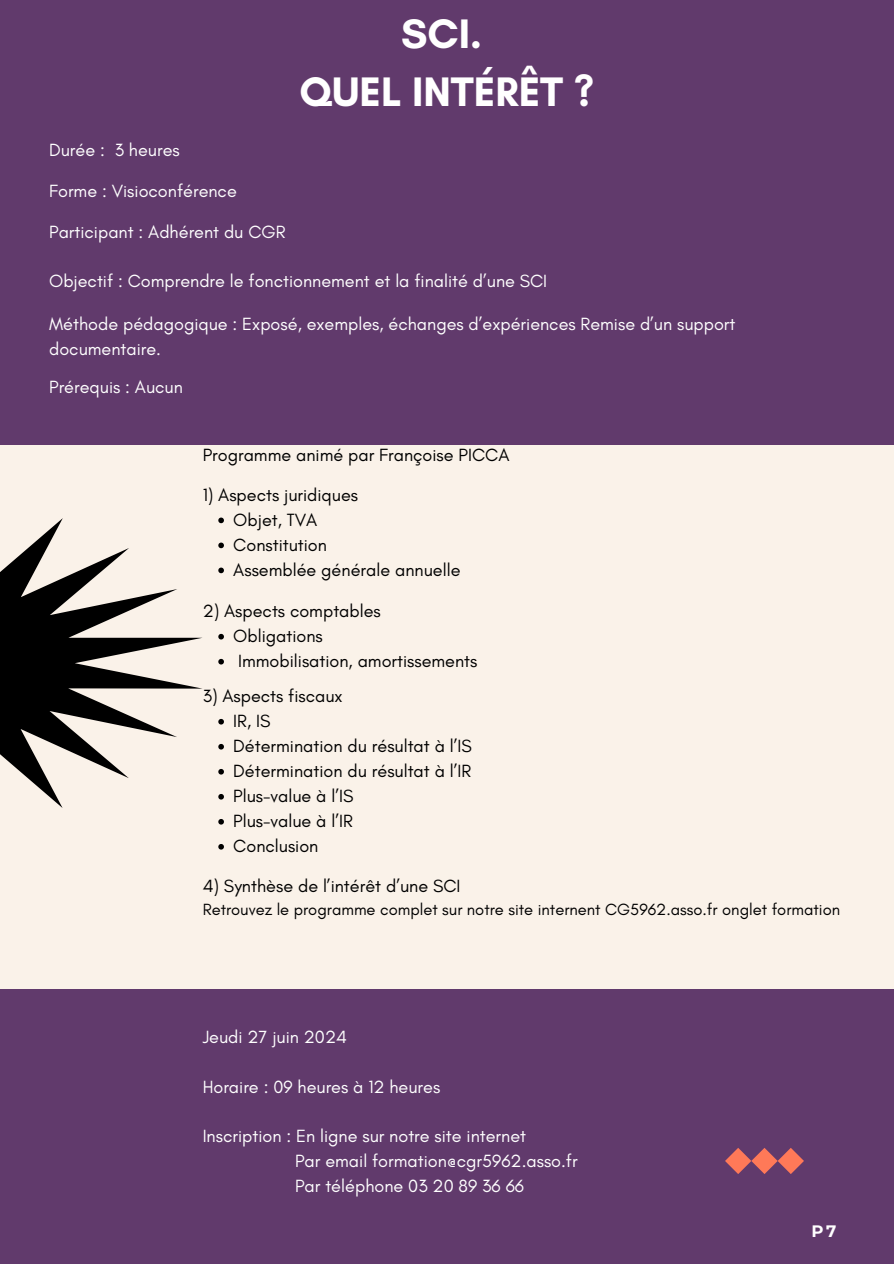
<style>
.page{position:relative;width:894px;height:1264px;background:#fff}
.page>*{position:absolute;margin:0;border:0;box-sizing:border-box;transform-origin:0 0}
.t1{font:700 42px/58.5px "Glacial Indifference";color:#fff;text-align:center}
.t2{font:18px/24.5px "Glacial Indifference";color:#fff}
.t3{font:18px "Glacial Indifference";color:#000}
.t4{font:16.5px "Glacial Indifference";color:#000}
.t5{font:700 16.5px "Montserrat";color:#fff}
</style>
<div class="page">
<div style="left:0;top:0;width:893px;height:1263px;background:#613a6c"></div>
<div style="left:0;top:445px;width:893px;height:543px;background:#faf2e9"></div>
<svg style="left:0;top:518px;width:202px;height:290px"></svg>
<svg style="left:725px;top:1148px;width:78px;height:25px"></svg>
<svg style="left:218px;top:517px;width:6px;height:6px"></svg>
<svg style="left:218px;top:542px;width:6px;height:6px"></svg>
<svg style="left:218px;top:567px;width:6px;height:6px"></svg>
<svg style="left:218px;top:634px;width:6px;height:5px"></svg>
<svg style="left:218px;top:659px;width:6px;height:5px"></svg>
<svg style="left:218px;top:719px;width:6px;height:5px"></svg>
<svg style="left:218px;top:744px;width:6px;height:5px"></svg>
<svg style="left:218px;top:769px;width:6px;height:5px"></svg>
<svg style="left:218px;top:794px;width:6px;height:5px"></svg>
<svg style="left:218px;top:819px;width:6px;height:5px"></svg>
<svg style="left:218px;top:844px;width:6px;height:5px"></svg>
<h1 class="t1" style="left:299px;top:4px;width:296px">SCI.<br>QUEL INTÉRÊT ?</h1>
<p class="t2" style="left:49px;top:137px;width:132px">Durée : 3 heures</p>
<p class="t2" style="left:49px;top:178px;width:189px">Forme : Visioconférence</p>
<p class="t2" style="left:49px;top:219px;width:238px">Participant : Adhérent du CGR</p>
<p class="t2" style="left:49px;top:268px;width:499px">Objectif : Comprendre le fonctionnement et la finalité d’une SCI</p>
<p class="t2" style="left:49px;top:311px;width:687px">Méthode pédagogique : Exposé, exemples, échanges d’expériences Remise d’un support documentaire.</p>
<p class="t2" style="left:49px;top:374px;width:135px">Prérequis : Aucun</p>
<p class="t3" style="left:203px;top:444px;width:308px">Programme animé par Françoise PICCA</p>
<p class="t3" style="left:203px;top:483px;width:157px">1) Aspects juridiques</p>
<p class="t3" style="left:233px;top:508px;width:85px">Objet, TVA</p>
<p class="t3" style="left:233px;top:533px;width:95px">Constitution</p>
<p class="t3" style="left:233px;top:558px;width:228px">Assemblée générale annuelle</p>
<p class="t3" style="left:203px;top:600px;width:179px">2) Aspects comptables</p>
<p class="t3" style="left:233px;top:625px;width:91px">Obligations</p>
<p class="t3" style="left:238px;top:650px;width:241px">Immobilisation, amortissements</p>
<p class="t3" style="left:203px;top:685px;width:141px">3) Aspects fiscaux</p>
<p class="t3" style="left:233px;top:710px;width:39px">IR, IS</p>
<p class="t3" style="left:233px;top:735px;width:240px">Détermination du résultat à l’IS</p>
<p class="t3" style="left:233px;top:760px;width:239px">Détermination du résultat à l’IR</p>
<p class="t3" style="left:233px;top:785px;width:121px">Plus-value à l’IS</p>
<p class="t3" style="left:233px;top:810px;width:121px">Plus-value à l’IR</p>
<p class="t3" style="left:233px;top:835px;width:87px">Conclusion</p>
<p class="t3" style="left:203px;top:874px;width:259px">4) Synthèse de l’intérêt d’une SCI</p>
<p class="t4" style="left:203px;top:899px;width:639px">Retrouvez le programme complet sur notre site internent CG5962.asso.fr onglet formation</p>
<p class="t2" style="left:203px;top:1024px;width:146px">Jeudi 27 juin 2024</p>
<p class="t2" style="left:203px;top:1073px;width:239px">Horaire : 09 heures à 12 heures</p>
<p class="t2" style="left:203px;top:1123px;width:325px">Inscription : En ligne sur notre site internet</p>
<p class="t2" style="left:295px;top:1148px;width:284px">Par email formation@cgr5962.asso.fr</p>
<p class="t2" style="left:295px;top:1172px;width:230px">Par téléphone 03 20 89 36 66</p>
<p class="t5" style="left:811px;top:1220px;width:26px">P7</p>
</div>
